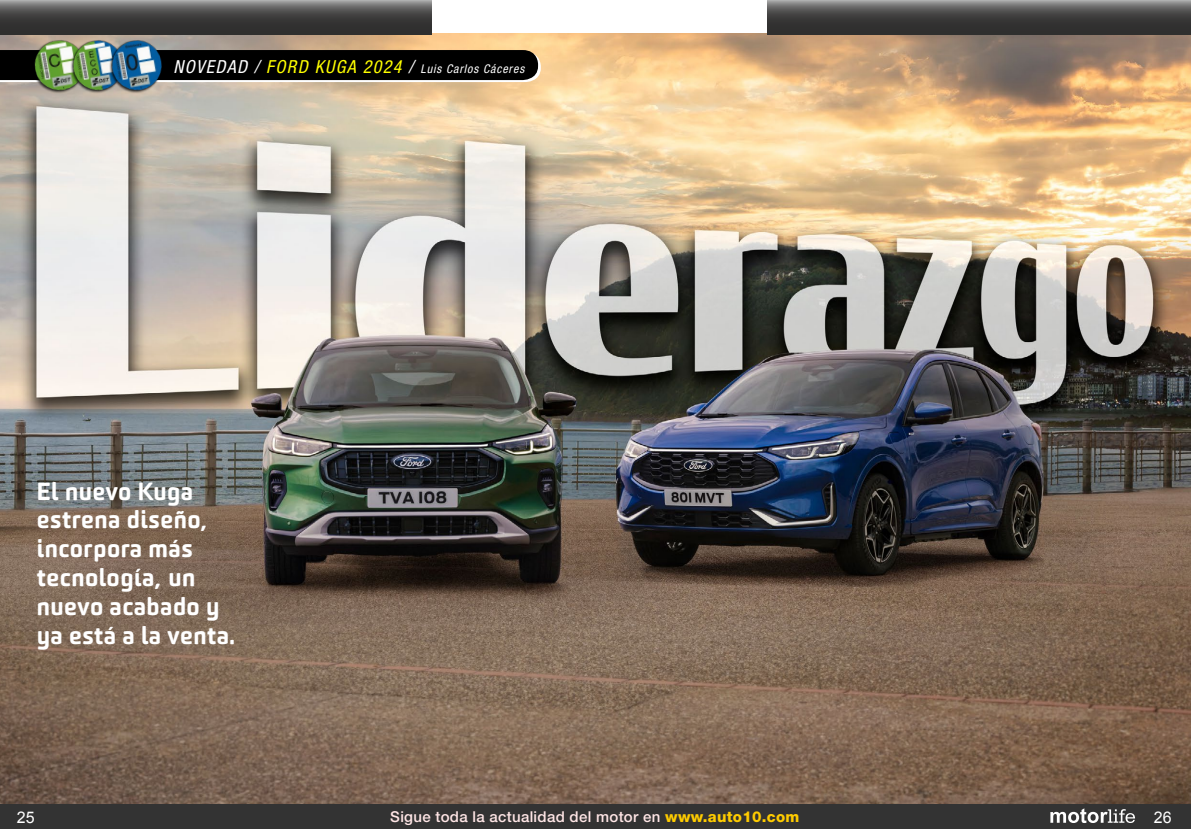
<style>
.page{position:relative;width:1191px;height:829px;background:#fff}
.page>*{position:absolute;margin:0;border:0;box-sizing:border-box;transform-origin:0 0}
.Normal__Web{font:900 24px/28.8px "Sommet Rounded";letter-spacing:.02em;color:#fff}
.t1{font:16px "Arial";color:#fff}
.Texto_Gen{font:500 15px "Helvetica Neue LT Std";letter-spacing:.02em;color:#ffe6e6}
.t2{font:italic condensed 12px "Helvetica Neue LT Std";letter-spacing:.075em;color:#fff}
.s1{font-size:18px}
.s2{font-size:18px;color:#ff0}
.s3{font-weight:800;color:#fecb00}
</style>
<div class="page">
<img style="left:0;top:34px;width:1191px;height:770px">
<div style="left:0;top:804px;width:1191px;height:24px;background:#333"></div>
<svg style="left:1050px;top:808px;width:85px;height:14px"></svg>
<svg style="left:0;top:0;width:431px;height:35px;background:#4d4c4c"></svg>
<svg style="left:768px;top:0;width:423px;height:35px;background:#4d4c4c"></svg>
<svg style="left:0;top:50px;width:541px;height:32px;background:#121211"></svg>
<img style="left:31px;top:36px;width:37px;height:60px">
<img style="left:68px;top:36px;width:39px;height:60px">
<img style="left:107px;top:36px;width:60px;height:60px">
<p class="t2" style="left:173px;top:62px;width:352px"><span class="s1">NOVEDAD /</span> <span class="s2">FORD KUGA 2024</span> <span class="s1">/</span> Luis Carlos Cáceres</p>
<p class="Normal__Web" style="left:37px;top:476px;width:200px">El nuevo Kuga estrena diseño, incorpora más tecnología, un nuevo acabado y ya está a la venta.</p>
<p class="t1" style="left:17px;top:806px;width:19px">25</p>
<p class="Texto_Gen" style="left:390px;top:807px;width:411px">Sigue toda la actualidad del motor en <span class="s3">www.auto10.com</span></p>
<p class="t1" style="left:1153px;top:806px;width:19px">26</p>
</div>
